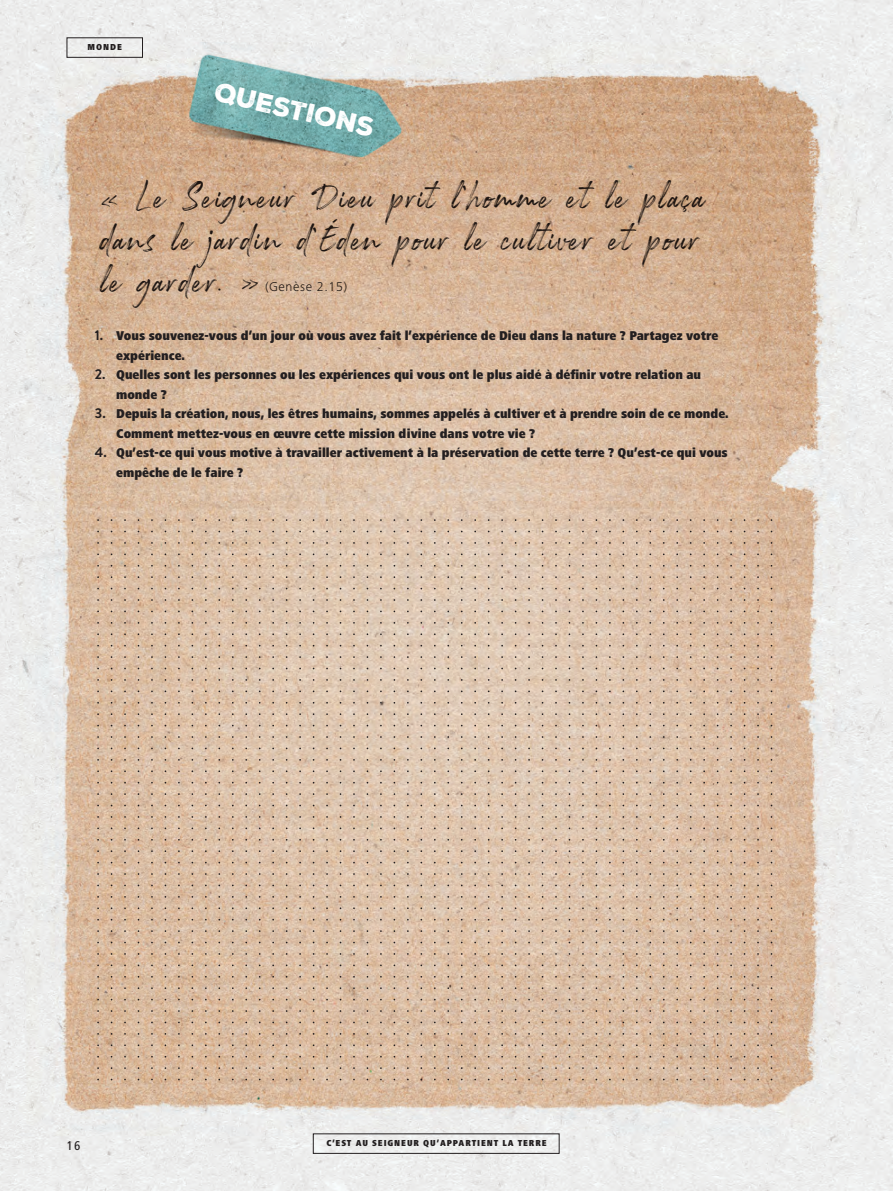
<style>
.page{position:relative;width:893px;height:1191px;background:#ededec}
.page>*{position:absolute;margin:0;border:0;box-sizing:border-box;transform-origin:0 0}
.t1{font:37.5px/42px "Rockness";letter-spacing:.05em;color:#231f20}
.t2{font:25.5px "Nexa Rust Sans 01 Regular 2";color:#fff}
.t3{font:900 condensed 13.2px/19.5px "Frutiger Next Pro";color:#231f20}
.t4{font:300 13.2px "Frutiger Next Pro";letter-spacing:.05em;color:#231f20}
.t5{font:500 condensed 13.2px "Frutiger Next Pro";color:#231f20}
.t6{font:900 condensed 9px "Frutiger Next Pro";letter-spacing:.1em;color:#231f20}
.s1{font-size:22.5px}
.s2{font-family:"Rockness";font-weight:400;font-size:37.5px}
.s3{font-family:"Rockness";font-weight:400;font-size:22.5px}
.s4{font-family:"Brandon Grotesque";font-weight:700;font-stretch:normal;font-size:14.25px}
</style>
<div class="page">
<img style="left:20px;top:43px;width:873px;height:1092px">
<div style="left:67px;top:37px;width:76px;height:21px;border:1px solid #231f20"></div>
<p class="t6" style="left:88px;top:42px;width:36px">MONDE</p>
<p class="t2" style="left:219px;top:75px;width:165px;rotate:13deg">Questions</p>
<h1 class="t1" style="left:100px;top:173px;width:606px"><span class="s1">&lt;&lt;</span> Le Seigneur Dieu prit l’homme et le plaça dans le jardin d’Éden pour le cultiver et pour</h1>
<p class="t4" style="left:100px;top:279px;width:248px"><span class="s2">le garder.</span> <span class="s3">&gt;&gt;</span> (Genèse 2.15)</p>
<p class="t3" style="left:116px;top:326px;width:604px;text-indent:-21px"><span class="s4">1.</span> Vous souvenez-vous d’un jour où vous avez fait l’expérience de Dieu dans la nature ? Partagez votre expérience.</p>
<p class="t3" style="left:116px;top:365px;width:586px;text-indent:-21px"><span class="s4">2.</span> Quelles sont les personnes ou les expériences qui vous ont le plus aidé à définir votre relation au monde ?</p>
<p class="t3" style="left:116px;top:404px;width:614px;text-indent:-21px"><span class="s4">3.</span> Depuis la création, nous, les êtres humains, sommes appelés à cultiver et à prendre soin de ce monde.<br>Comment mettez-vous en œuvre cette mission divine dans votre vie ?</p>
<p class="t3" style="left:116px;top:443px;width:613px;text-indent:-21px"><span class="s4">4.</span> Qu’est-ce qui vous motive à travailler activement à la préservation de cette terre ? Qu’est-ce qui vous empêche de le faire ?</p>
<p class="t5" style="left:67px;top:1137px;width:15px">16</p>
<p class="t6" style="left:326px;top:1138px;width:222px">C’EST AU SEIGNEUR QU’APPARTIENT LA TERRE</p>
</div>
